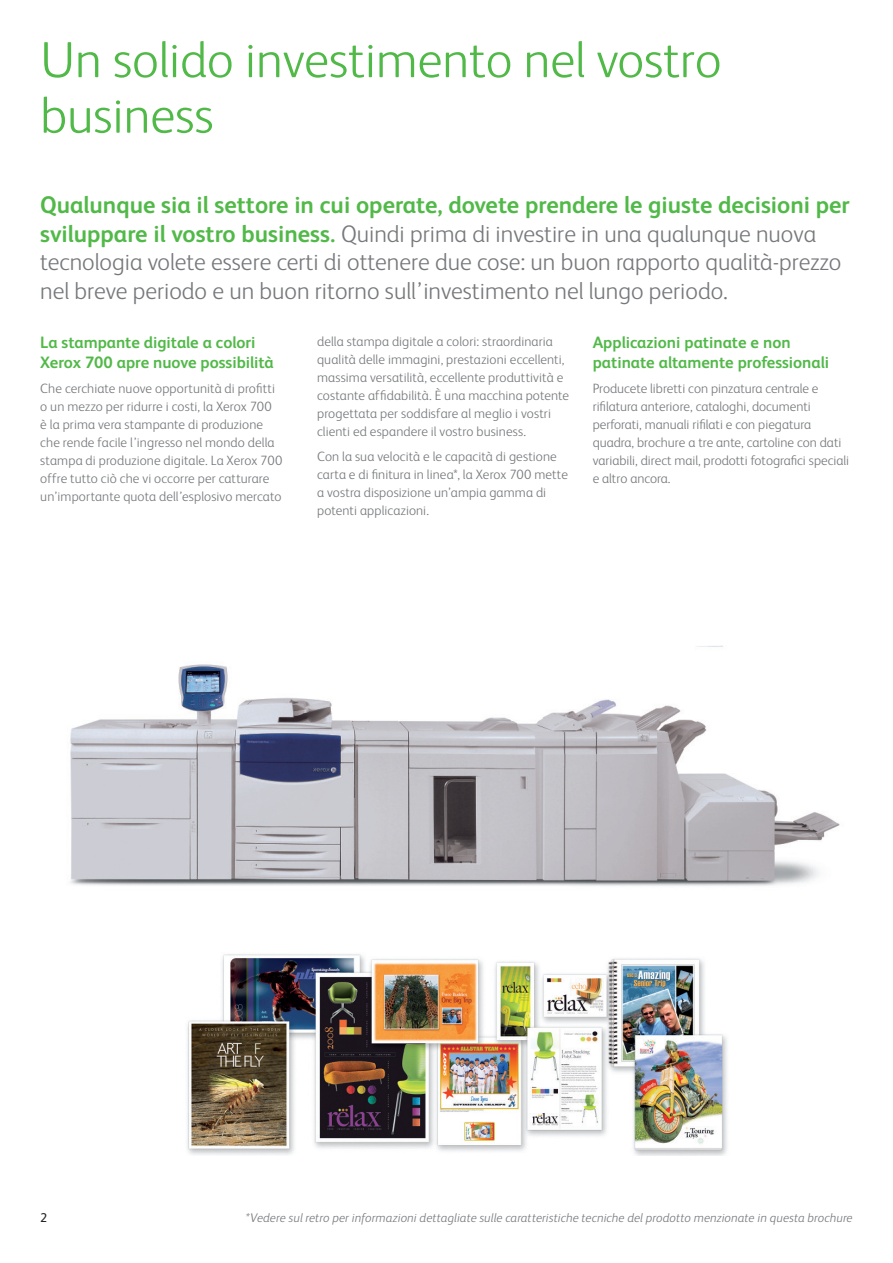
<style>
.page{position:relative;width:893px;height:1263px;background:#fff}
.page>*{position:absolute;margin:0;border:0;box-sizing:border-box;transform-origin:0 0}
.t1{font:300 51px/55.5px "Xerox Sans";color:#51b948}
.t2{font:300 24px/28.5px "Xerox Sans";color:#76787b}
.t3{font:700 16.5px/19.5px "Xerox Sans";color:#51b948}
.t4{font:300 13.5px/18px "Xerox Sans";color:#76787b}
.t5{font:12.75px "Xerox Sans";color:#231f20}
.t6{font:italic 300 12.6px "Xerox Sans";color:#76787b}
.s1{font-weight:700;color:#51b948}
</style>
<div class="page">
<img style="left:187px;top:954px;width:541px;height:202px">
<img style="left:70px;top:645px;width:770px;height:241px">
<h1 class="t1" style="left:40px;top:37px;width:682px">Un solido investimento nel vostro business</h1>
<p class="t2" style="left:40px;top:193px;width:811px"><span class="s1">Qualunque sia il settore in cui operate, dovete prendere le giuste decisioni per sviluppare il vostro business.</span> Quindi prima di investire in una qualunque nuova tecnologia volete essere certi di ottenere due cose: un buon rapporto qualità-prezzo nel breve periodo e un buon ritorno sull’investimento nel lungo periodo.</p>
<p class="t3" style="left:592px;top:334px;width:238px">Applicazioni patinate e non patinate altamente professionali</p>
<p class="t4" style="left:592px;top:381px;width:258px">Producete libretti con pinzatura centrale e rifilatura anteriore, cataloghi, documenti perforati, manuali rifilati e con piegatura quadra, brochure a tre ante, cartoline con dati variabili, direct mail, prodotti fotografici speciali e altro ancora.</p>
<p class="t4" style="left:317px;top:334px;width:253px">della stampa digitale a colori: straordinaria qualità delle immagini, prestazioni eccellenti, massima versatilità, eccellente produttività e costante affidabilità. È una macchina potente progettata per soddisfare al meglio i vostri clienti ed espandere il vostro business.</p>
<p class="t4" style="left:317px;top:449px;width:252px">Con la sua velocità e le capacità di gestione carta e di finitura in linea*, la Xerox 700 mette a vostra disposizione un’ampia gamma di potenti applicazioni.</p>
<p class="t3" style="left:40px;top:335px;width:235px">La stampante digitale a colori<br>Xerox 700 apre nuove possibilità</p>
<p class="t4" style="left:40px;top:381px;width:243px">Che cerchiate nuove opportunità di profitti o un mezzo per ridurre i costi, la Xerox 700<br>è la prima vera stampante di produzione che rende facile l’ingresso nel mondo della stampa di produzione digitale. La Xerox 700 offre tutto ciò che vi occorre per catturare un’importante quota dell’esplosivo mercato</p>
<p class="t5" style="left:40px;top:1214px;width:9px">2</p>
<p class="t6" style="left:246px;top:1214px;width:608px">*Vedere sul retro per informazioni dettagliate sulle caratteristiche tecniche del prodotto menzionate in questa brochure</p>
</div>
